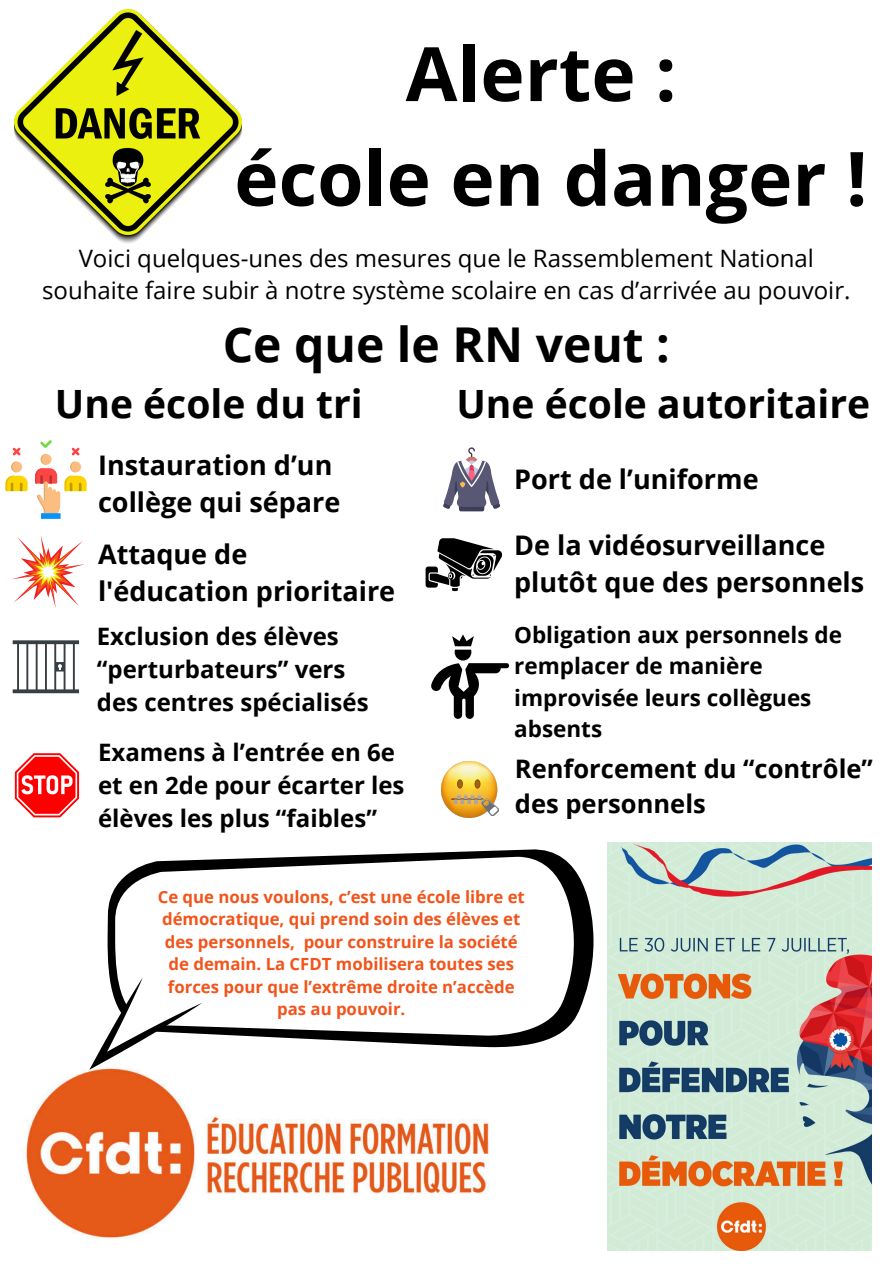
<style>
.page{position:relative;width:894px;height:1264px;background:#fff}
.page>*{position:absolute;margin:0;border:0;box-sizing:border-box;transform-origin:0 0}
.t1{font:700 75px/104.7px "Open Sans";color:#000;text-align:center}
.t2{font:700 48px "Open Sans";color:#000}
.t3{font:700 39px "Open Sans";color:#000}
.t4{font:700 27px/37.2px "Open Sans";color:#000}
.t5{font:700 25.5px/34.8px "Open Sans";color:#000}
.t6{font:700 24px/32.7px "Open Sans";color:#000}
.t7{font:24px/32.7px "Open Sans";color:#000;text-align:center}
.t8{font:700 22.5px/31.5px "Open Sans";color:#000}
.t9{font:700 16.8px/22.5px "Open Sans";color:#f2541b;text-align:center}
</style>
<div class="page">
<svg style="left:13px;top:640px;width:66px;height:53px"></svg>
<svg style="left:15px;top:753px;width:64px;height:64px"></svg>
<svg style="left:443px;top:447px;width:57px;height:64px"></svg>
<svg style="left:425px;top:538px;width:77px;height:53px"></svg>
<img style="left:441px;top:761px;width:57px;height:57px">
<svg style="left:431px;top:634px;width:78px;height:85px"></svg>
<img style="left:15px;top:10px;width:226px;height:233px">
<img style="left:25px;top:1069px;width:464px;height:169px">
<svg style="left:107px;top:849px;width:486px;height:199px"></svg>
<svg style="left:115px;top:856px;width:459px;height:179px"></svg>
<svg style="left:89px;top:977px;width:113px;height:92px"></svg>
<img style="left:607px;top:842px;width:264px;height:408px">
<svg style="left:6px;top:440px;width:81px;height:79px"></svg>
<svg style="left:12px;top:536px;width:72px;height:72px"></svg>
<h3 class="t1" style="left:234px;top:20px;width:634px">Alerte :<br>école en danger !</h3>
<h4 class="t7" style="left:42px;top:241px;width:809px">Voici quelques-unes des mesures que le Rassemblement National souhaite faire subir à notre système scolaire en cas d’arrivée au pouvoir.</h4>
<h5 class="t2" style="left:223px;top:310px;width:448px">Ce que le RN veut :</h5>
<p class="t3" style="left:55px;top:376px;width:309px">Une école du tri</p>
<h5 class="t3" style="left:456px;top:376px;width:415px">Une école autoritaire</h5>
<h4 class="t4" style="left:98px;top:446px;width:244px">Instauration d’un collège qui sépare</h4>
<h3 class="t4" style="left:98px;top:534px;width:298px">Attaque de l'éducation prioritaire</h3>
<p class="t4" style="left:514px;top:459px;width:246px">Port de l’uniforme</p>
<h4 class="t4" style="left:514px;top:526px;width:351px">De la vidéosurveillance plutôt que des personnels</h4>
<h4 class="t6" style="left:97px;top:619px;width:273px">Exclusion des élèves “perturbateurs” vers des centres spécialisés</h4>
<p class="t8" style="left:514px;top:618px;width:329px">Obligation aux personnels de remplacer de manière improvisée leurs collègues absents</p>
<p class="t6" style="left:98px;top:735px;width:308px">Examens à l’entrée en 6e et en 2de pour écarter les élèves les plus “faibles”</p>
<p class="t5" style="left:515px;top:750px;width:359px">Renforcement du “contrôle” des personnels</p>
<p class="t9" style="left:158px;top:884px;width:368px">Ce que nous voulons, c’est une école libre et démocratique, qui prend soin des élèves et des personnels, pour construire la société de demain. La CFDT mobilisera toutes ses forces pour que l’extrême droite n’accède pas au pouvoir.</p>
</div>
